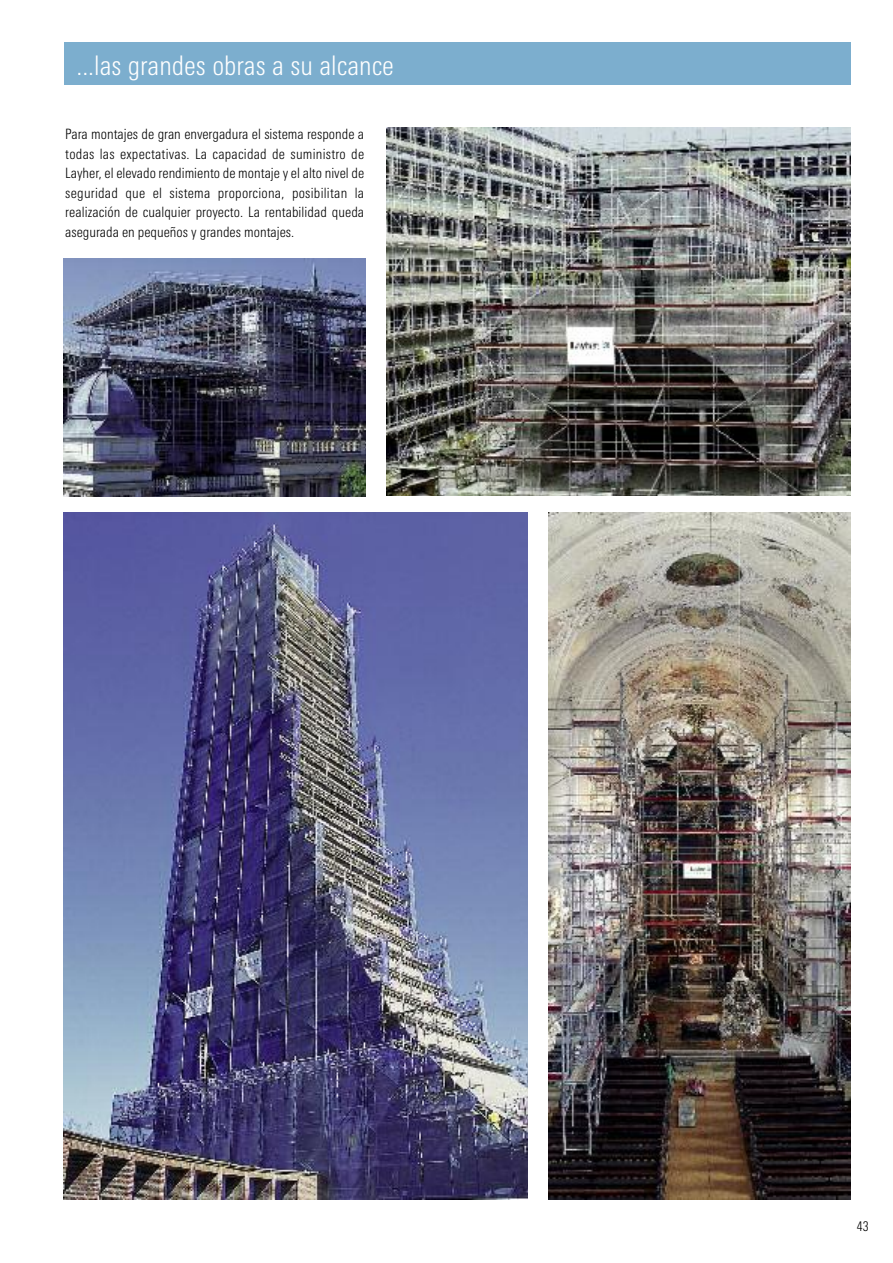
<style>
.page{position:relative;width:893px;height:1263px;background:#fff}
.page>*{position:absolute;margin:0;border:0;box-sizing:border-box;transform-origin:0 0}
.t1{font:300 condensed 27px "LT Univers";color:#fff}
.t2{font:300 condensed 14.25px/19.5px "LT Univers";color:#000;text-align:justify}
.t3{font:300 condensed 13.5px "LT Univers";color:#000}
.s1{color:#7caece}
</style>
<div class="page">
<div style="left:64px;top:43px;width:786px;height:42px;background:#7caece"></div>
<img style="left:387px;top:128px;width:463px;height:368px">
<img style="left:64px;top:259px;width:301px;height:237px">
<img style="left:549px;top:512px;width:301px;height:687px">
<img style="left:64px;top:512px;width:463px;height:687px">
<h1 class="t1" style="left:77px;top:55px;width:346px">...las grandes obras a su alcance <span class="s1">◆</span></h1>
<p class="t2" style="left:65px;top:126px;width:300px">Para montajes de gran envergadura el sistema responde a todas las expectativas. La capacidad de suministro de Layher, el elevado rendimiento de montaje y el alto nivel de seguridad que el sistema proporciona, posibilitan la realización de cualquier proyecto. La rentabilidad queda asegurada en pequeños y grandes montajes.</p>
<p class="t3" style="left:857px;top:1221px;width:14px">43</p>
</div>
